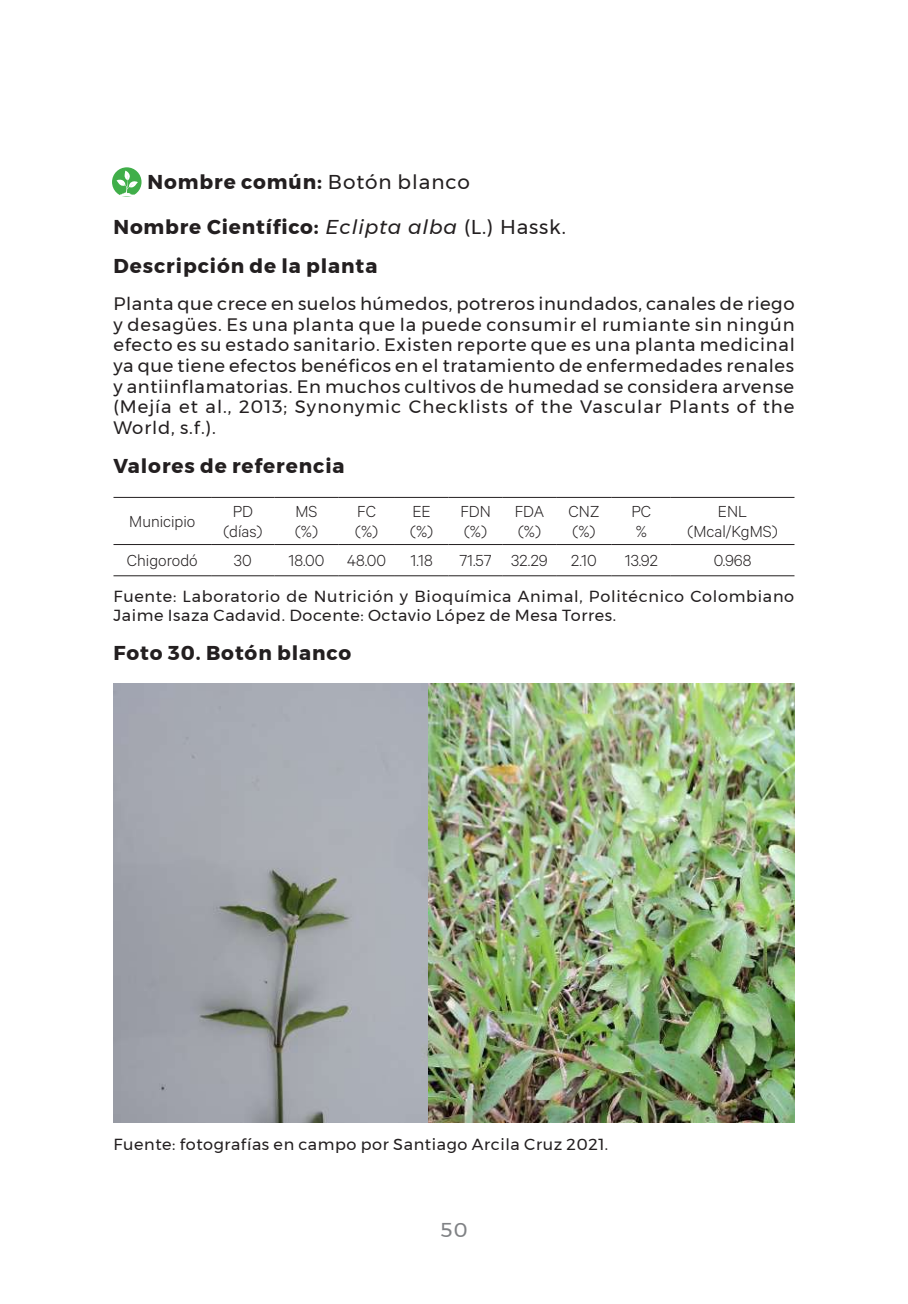
<style>
.page{position:relative;width:908px;height:1304px;background:#fff}
.page>*{position:absolute;margin:0;border:0;box-sizing:border-box;transform-origin:0 0}
.t1{font:700 20px/39px "Montserrat";letter-spacing:.045em;color:#231f20}
.t2{font:20px "Montserrat";color:#808285}
.t3{font:18px/20.8px "Montserrat";letter-spacing:.055em;color:#231f20;text-align:justify}
.t4{font:300 18px/19.4px "Calibre";color:#231f20}
.t5{font:16px/18.4px "Montserrat";letter-spacing:.04em;color:#231f20}
.s1{font-weight:400}
.s2{font-weight:400;font-style:italic}
</style>
<div class="page">
<div style="left:112px;top:167px;width:29px;height:30px;background:#40ae49;border-radius:50%"></div>
<svg style="left:116px;top:171px;width:22px;height:25px"></svg>
<hr style="left:113px;top:497px;width:98px;height:1px;background:#231f20">
<hr style="left:211px;top:497px;width:63px;height:1px;background:#231f20">
<hr style="left:274px;top:497px;width:64px;height:1px;background:#231f20">
<hr style="left:338px;top:497px;width:57px;height:1px;background:#231f20">
<hr style="left:395px;top:497px;width:53px;height:1px;background:#231f20">
<hr style="left:448px;top:497px;width:54px;height:1px;background:#231f20">
<hr style="left:502px;top:497px;width:54px;height:1px;background:#231f20">
<hr style="left:556px;top:497px;width:55px;height:1px;background:#231f20">
<hr style="left:611px;top:497px;width:59px;height:1px;background:#231f20">
<hr style="left:670px;top:497px;width:124px;height:1px;background:#231f20">
<hr style="left:113px;top:575px;width:98px;height:1px;background:#231f20">
<hr style="left:211px;top:575px;width:63px;height:1px;background:#231f20">
<hr style="left:274px;top:575px;width:64px;height:1px;background:#231f20">
<hr style="left:338px;top:575px;width:57px;height:1px;background:#231f20">
<hr style="left:395px;top:575px;width:53px;height:1px;background:#231f20">
<hr style="left:448px;top:575px;width:54px;height:1px;background:#231f20">
<hr style="left:502px;top:575px;width:54px;height:1px;background:#231f20">
<hr style="left:556px;top:575px;width:55px;height:1px;background:#231f20">
<hr style="left:611px;top:575px;width:59px;height:1px;background:#231f20">
<hr style="left:670px;top:575px;width:124px;height:1px;background:#231f20">
<hr style="left:113px;top:544px;width:98px;height:1px;background:#231f20">
<hr style="left:211px;top:544px;width:63px;height:1px;background:#231f20">
<hr style="left:274px;top:544px;width:64px;height:1px;background:#231f20">
<hr style="left:338px;top:544px;width:57px;height:1px;background:#231f20">
<hr style="left:395px;top:544px;width:53px;height:1px;background:#231f20">
<hr style="left:448px;top:544px;width:54px;height:1px;background:#231f20">
<hr style="left:502px;top:544px;width:54px;height:1px;background:#231f20">
<hr style="left:556px;top:544px;width:55px;height:1px;background:#231f20">
<hr style="left:611px;top:544px;width:59px;height:1px;background:#231f20">
<hr style="left:670px;top:544px;width:124px;height:1px;background:#231f20">
<img style="left:113px;top:684px;width:681px;height:439px">
<p class="t1" style="left:147px;top:163px;width:323px">Nombre común: <span class="s1">Botón blanco</span></p>
<p class="t1" style="left:113px;top:208px;width:453px">Nombre Científico: <span class="s2">Eclipta alba</span> <span class="s1">(L.) Hassk.<br></span>Descripción de la planta</p>
<p class="t3" style="left:113px;top:293px;width:682px">Planta que crece en suelos húmedos, potreros inundados, canales de riego y desagües. Es una planta que la puede consumir el rumiante sin ningún efecto es su estado sanitario. Existen reporte que es una planta medicinal ya que tiene efectos benéficos en el tratamiento de enfermedades renales y antiinflamatorias. En muchos cultivos de humedad se considera arvense (Mejía et al., 2013; Synonymic Checklists of the Vascular Plants of the World, s.f.).</p>
<p class="t1" style="left:113px;top:447px;width:232px">Valores de referencia</p>
<p class="t4" style="left:129px;top:511px;width:68px">Municipio</p>
<p class="t4" style="left:223px;top:501px;width:40px;text-align:center">PD (días)</p>
<p class="t4" style="left:295px;top:501px;width:24px">MS (%)</p>
<p class="t4" style="left:355px;top:501px;width:24px">FC (%)</p>
<p class="t4" style="left:410px;top:501px;width:24px">EE (%)</p>
<p class="t4" style="left:460px;top:501px;width:32px">FDN (%)</p>
<p class="t4" style="left:514px;top:501px;width:31px">FDA (%)</p>
<p class="t4" style="left:568px;top:501px;width:32px">CNZ (%)</p>
<p class="t4" style="left:631px;top:501px;width:21px">PC %</p>
<p class="t4" style="left:687px;top:501px;width:91px;text-align:center">ENL (Mcal/KgMS)</p>
<p class="t4" style="left:127px;top:550px;width:72px">Chigorodó</p>
<p class="t4" style="left:234px;top:550px;width:19px">30</p>
<p class="t4" style="left:288px;top:550px;width:37px">18.00</p>
<p class="t4" style="left:347px;top:550px;width:40px">48.00</p>
<p class="t4" style="left:410px;top:550px;width:24px">1.18</p>
<p class="t4" style="left:459px;top:550px;width:90px">71.57 32.29</p>
<p class="t4" style="left:571px;top:550px;width:27px">2.10</p>
<p class="t4" style="left:624px;top:550px;width:35px">13.92</p>
<p class="t4" style="left:713px;top:550px;width:39px">0.968</p>
<p class="t5" style="left:113px;top:587px;width:682px">Fuente: Laboratorio de Nutrición y Bioquímica Animal, Politécnico Colombiano<br>Jaime Isaza Cadavid. Docente: Octavio López de Mesa Torres.</p>
<p class="t1" style="left:113px;top:633px;width:239px">Foto 30. Botón blanco</p>
<p class="t5" style="left:113px;top:1135px;width:496px">Fuente: fotografías en campo por Santiago Arcila Cruz 2021.</p>
<p class="t2" style="left:440px;top:1215px;width:29px">50</p>
</div>
